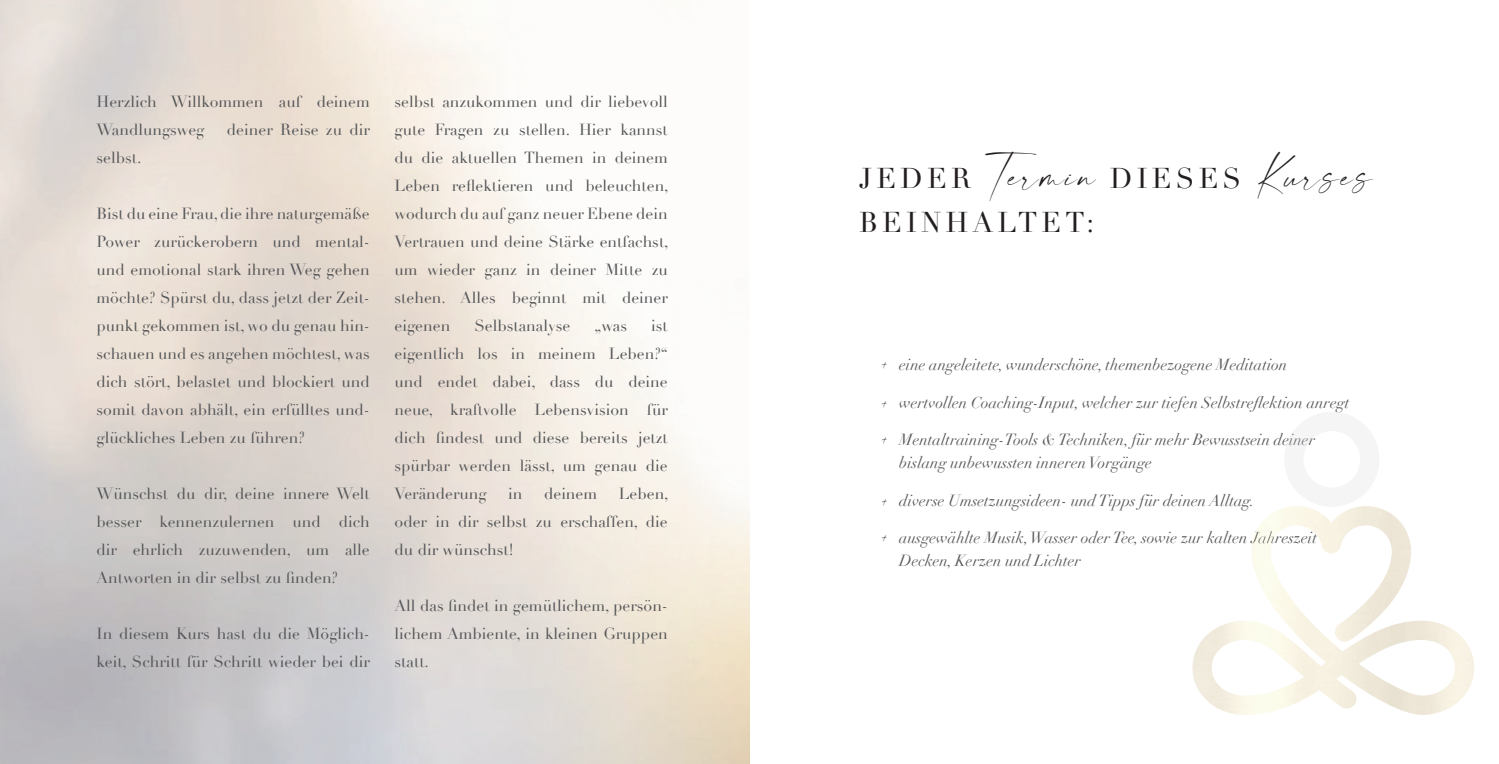
<style>
.page{position:relative;width:1499px;height:764px;background:#fff}
.page>*{position:absolute;margin:0;border:0;box-sizing:border-box;transform-origin:0 0}
.t1{font:29.75px "modernline Personal Use";letter-spacing:.07em;color:#231f20}
.t2{font:28px "Didot";letter-spacing:.15em;color:#231f20}
.t3{font:15.75px/28px "Didot";color:#57585a;text-align:justify}
.t4{font:italic 15.75px/22.8px "Didot";color:#57585a}
.t5{font:italic 15.75px "Didot";color:#7a7c7f}
.t6{font:15.75px "modernline Personal Use";color:#231f20}
.s1{font-family:"Didot";font-size:28px}
</style>
<div class="page">
<img style="left:1286px;top:507px;width:44px;height:15px">
<img style="left:1252px;top:531px;width:65px;height:17px">
<p class="t3" style="left:97px;top:88px;width:275px">Herzlich Willkommen auf deinem Wandlungsweg – deiner Reise zu dir selbst.</p>
<p class="t3" style="left:97px;top:200px;width:275px">Bist du eine Frau, die ihre naturgemäße Power zurückerobern und mental&shy;und emotional stark ihren Weg gehen möchte? Spürst du, dass jetzt der Zeit&shy;punkt gekommen ist, wo du genau hin&shy;schauen und es angehen möchtest, was dich stört, belastet und blockiert und somit davon abhält, ein erfülltes und&shy;glückliches Leben zu führen?</p>
<p class="t3" style="left:97px;top:480px;width:275px">Wünschst du dir, deine innere Welt besser kennenzulernen und dich dir ehrlich zuzuwenden, um alle Antworten in dir selbst zu finden?</p>
<p class="t3" style="left:97px;top:620px;width:275px">In diesem Kurs hast du die Möglich&shy;keit, Schritt für Schritt wieder bei dir</p>
<p class="t3" style="left:394px;top:88px;width:275px">selbst anzukommen und dir liebevoll gute Fragen zu stellen. Hier kannst du die aktuellen Themen in deinem Leben reflektieren und beleuchten, wodurch du auf ganz neuer Ebene dein Vertrauen und deine Stärke entfachst, um wieder ganz in deiner Mitte zu stehen. Alles beginnt mit deiner eigenen</p>
<p class="t3" style="left:474px;top:312px;width:97px">Selbstanalyse</p>
<p class="t3" style="left:594px;top:312px;width:34px">„was</p>
<p class="t3" style="left:394px;top:312px;width:275px;text-indent:256px">ist eigentlich los in meinem Leben?“ und endet dabei, dass du deine neue, kraftvolle Lebensvision für dich findest und diese bereits jetzt spürbar werden lässt, um genau die Veränderung</p>
<p class="t3" style="left:394px;top:480px;width:275px;text-indent:224px">Leben, oder in dir selbst zu erschaffen, die du dir wünschst!</p>
<p class="t3" style="left:508px;top:480px;width:16px">in</p>
<p class="t3" style="left:544px;top:480px;width:55px">deinem</p>
<p class="t3" style="left:394px;top:592px;width:275px">All das findet in gemütlichem, persön&shy;lichem Ambiente, in kleinen Gruppen statt.</p>
<h1 class="t1" style="left:859px;top:160px;width:515px"><span class="s1">JEDER</span> Termin <span class="s1">DIESES</span> Kurses</h1>
<h2 class="t2" style="left:859px;top:205px;width:237px">BEINHALTET:</h2>
<p class="t6" style="left:880px;top:355px;width:8px">+</p>
<p class="t6" style="left:880px;top:394px;width:8px">+</p>
<p class="t6" style="left:880px;top:431px;width:8px">+</p>
<p class="t6" style="left:880px;top:492px;width:8px">+</p>
<p class="t6" style="left:880px;top:529px;width:8px">+</p>
<p class="t4" style="left:899px;top:353px;width:389px">eine angeleitete, wunderschöne, themenbezogene Meditation</p>
<p class="t5" style="left:899px;top:392px;width:452px">wertvollen Coaching-Input, welcher zur tiefen Selbstreflektion anregt</p>
<p class="t5" style="left:899px;top:430px;width:417px">Mentaltraining-Tools &amp; Techniken, für mehr Bewusstsein deiner</p>
<p class="t4" style="left:899px;top:451px;width:254px">bislang unbewussten inneren Vorgänge</p>
<p class="t4" style="left:899px;top:489px;width:357px">diverse Umsetzungsideen- und Tipps für deinen Alltag.</p>
<p class="t4" style="left:899px;top:527px;width:419px">ausgewählte Musik, Wasser oder Tee, sowie zur kalten Jahreszeit<br>Decken, Kerzen und Lichter</p>
</div>
